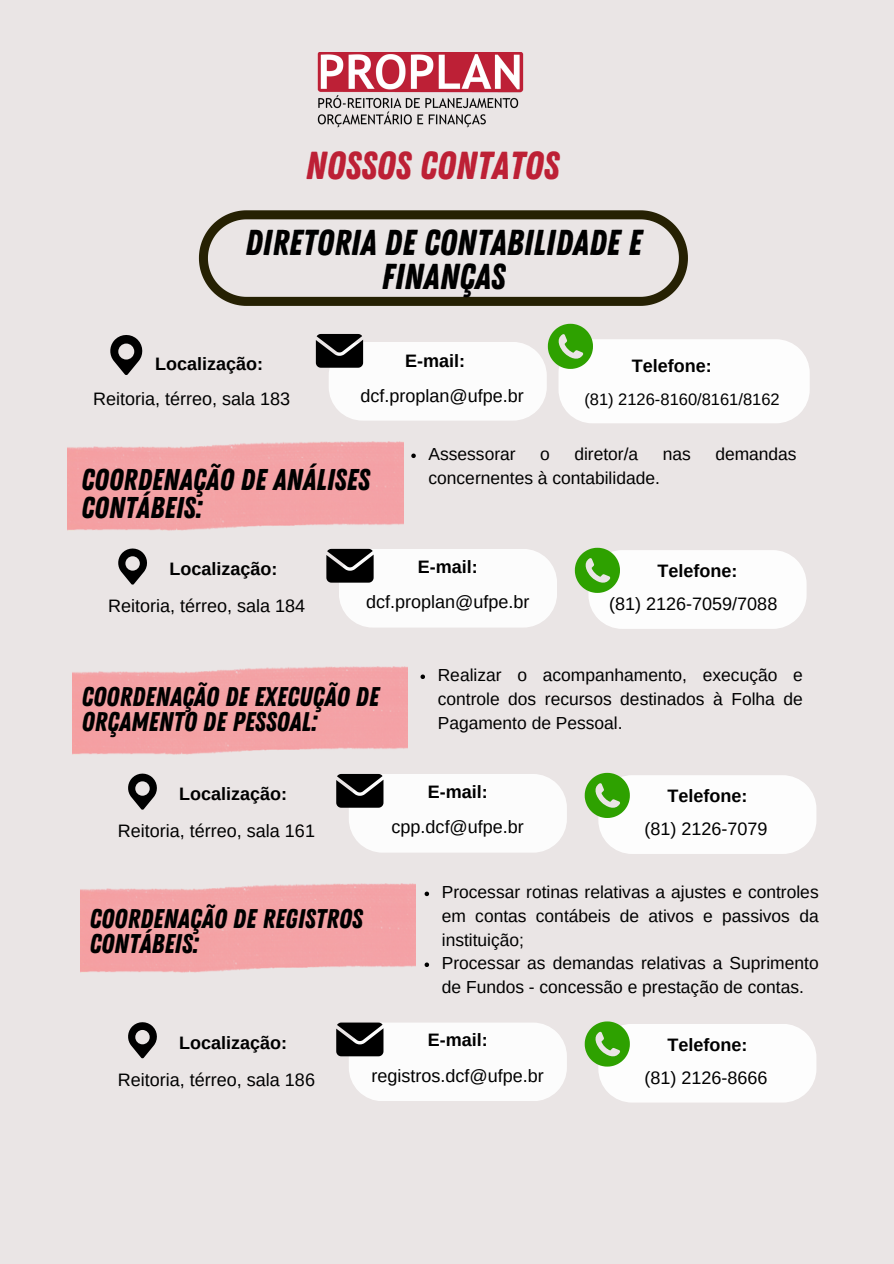
<style>
.page{position:relative;width:894px;height:1264px;background:#fff}
.page>*{position:absolute;margin:0;border:0;box-sizing:border-box;transform-origin:0 0}
.t1{font:39px "Zing Rust Base";color:#bd2035}
.t2{font:36px/33.8px "Zing Rust Base";color:#000;text-align:center}
.t3{font:30px/28.2px "Zing Rust Base";color:#000}
.t4{font:27px/24.8px "Zing Rust Base";color:#000}
.t5{font:18px "Arimo";color:#000}
.t6{font:700 18px "Arimo";color:#000}
.t7{font:17.4px/23.7px "Arimo";color:#000;text-align:justify}
.t8{font:16.5px "Arimo";color:#000}
</style>
<div class="page">
<div style="left:0;top:0;width:893px;height:1263px;background:#eae5e5"></div>
<svg style="left:199px;top:210px;width:488px;height:96px"></svg>
<svg style="left:110px;top:335px;width:33px;height:40px"></svg>
<div style="left:118px;top:343px;width:16px;height:16px;background:#eae5e5;border-radius:50%"></div>
<svg style="left:316px;top:324px;width:493px;height:99px"></svg>
<svg style="left:118px;top:548px;width:29px;height:37px"></svg>
<div style="left:125px;top:556px;width:15px;height:14px;background:#eae5e5;border-radius:50%"></div>
<svg style="left:411px;top:453px;width:4px;height:5px"></svg>
<svg style="left:574px;top:548px;width:232px;height:81px;background:#ebf3e7"></svg>
<svg style="left:326px;top:549px;width:231px;height:78px;background:#e7e6e6"></svg>
<img style="left:67px;top:441px;width:336px;height:89px">
<svg style="left:128px;top:773px;width:29px;height:37px"></svg>
<div style="left:135px;top:781px;width:15px;height:14px;background:#eae5e5;border-radius:50%"></div>
<svg style="left:420px;top:674px;width:5px;height:5px"></svg>
<svg style="left:584px;top:772px;width:232px;height:82px;background:#ebf3e7"></svg>
<svg style="left:336px;top:774px;width:230px;height:78px;background:#e7e6e6"></svg>
<img style="left:72px;top:666px;width:336px;height:89px">
<img style="left:317px;top:53px;width:207px;height:75px">
<svg style="left:128px;top:1022px;width:29px;height:36px"></svg>
<div style="left:135px;top:1029px;width:15px;height:15px;background:#eae5e5;border-radius:50%"></div>
<svg style="left:584px;top:1021px;width:232px;height:81px;background:#ebf3e7"></svg>
<svg style="left:336px;top:1022px;width:230px;height:79px;background:#e7e6e6"></svg>
<svg style="left:424px;top:891px;width:5px;height:5px"></svg>
<svg style="left:424px;top:962px;width:5px;height:5px"></svg>
<img style="left:80px;top:883px;width:336px;height:89px">
<p class="t1" style="left:305px;top:143px;width:255px">NOSSOS CONTATOS</p>
<p class="t2" style="left:245px;top:226px;width:398px">DIRETORIA DE CONTABILIDADE E<br>FINANÇAS</p>
<p class="t6" style="left:155px;top:354px;width:109px">Localização:</p>
<h1 class="t6" style="left:405px;top:350px;width:61px">E-mail:</h1>
<p class="t6" style="left:631px;top:356px;width:81px">Telefone:</p>
<p class="t5" style="left:360px;top:386px;width:165px">dcf.proplan@ufpe.br</p>
<h4 class="t8" style="left:584px;top:390px;width:197px">(81) 2126-8160/8161/8162</h4>
<h2 class="t5" style="left:93px;top:388px;width:198px">Reitoria, térreo, sala 183</h2>
<p class="t3" style="left:81px;top:466px;width:290px">COORDENAÇÃO DE ANÁLISES<br>CONTÁBEIS:</p>
<h4 class="t7" style="left:428px;top:442px;width:89px">Assessorar</h4>
<h4 class="t7" style="left:540px;top:442px;width:11px">o</h4>
<h4 class="t7" style="left:574px;top:442px;width:65px">diretor/a</h4>
<h4 class="t7" style="left:662px;top:442px;width:30px">nas</h4>
<h4 class="t7" style="left:715px;top:442px;width:83px">demandas</h4>
<h4 class="t7" style="left:428px;top:466px;width:233px">concernentes à contabilidade.</h4>
<p class="t6" style="left:418px;top:556px;width:61px">E-mail:</p>
<p class="t5" style="left:366px;top:591px;width:165px">dcf.proplan@ufpe.br</p>
<p class="t6" style="left:169px;top:559px;width:109px">Localização:</p>
<p class="t6" style="left:657px;top:561px;width:81px">Telefone:</p>
<h4 class="t5" style="left:609px;top:594px;width:170px">(81) 2126-7059/7088</h4>
<p class="t5" style="left:108px;top:596px;width:198px">Reitoria, térreo, sala 184</p>
<p class="t4" style="left:81px;top:684px;width:299px">COORDENAÇÃO DE EXECUÇÃO DE<br>ORÇAMENTO DE PESSOAL:</p>
<p class="t7" style="left:437px;top:663px;width:366px">Realizar o acompanhamento, execução e controle dos recursos destinados à Folha de Pagamento de Pessoal.</p>
<p class="t6" style="left:427px;top:781px;width:61px">E-mail:</p>
<h4 class="t5" style="left:391px;top:816px;width:134px">cpp.dcf@ufpe.br</h4>
<h4 class="t6" style="left:179px;top:784px;width:109px">Localização:</h4>
<p class="t6" style="left:667px;top:786px;width:81px">Telefone:</p>
<p class="t5" style="left:644px;top:819px;width:125px">(81) 2126-7079</p>
<h3 class="t5" style="left:118px;top:821px;width:198px">Reitoria, térreo, sala 161</h3>
<h4 class="t4" style="left:89px;top:907px;width:275px">COORDENAÇÃO DE REGISTROS<br>CONTÁBEIS:</h4>
<p class="t7" style="left:441px;top:880px;width:378px">Processar rotinas relativas a ajustes e controles em contas contábeis de ativos e passivos da instituição;</p>
<p class="t7" style="left:441px;top:951px;width:378px">Processar as demandas relativas a Suprimento de Fundos - concessão e prestação de contas.</p>
<h4 class="t6" style="left:179px;top:1032px;width:109px">Localização:</h4>
<h3 class="t5" style="left:118px;top:1069px;width:198px">Reitoria, térreo, sala 186</h3>
<p class="t6" style="left:427px;top:1030px;width:61px">E-mail:</p>
<p class="t5" style="left:371px;top:1065px;width:174px">registros.dcf@ufpe.br</p>
<p class="t6" style="left:667px;top:1034px;width:81px">Telefone:</p>
<p class="t5" style="left:644px;top:1067px;width:125px">(81) 2126-8666</p>
</div>
